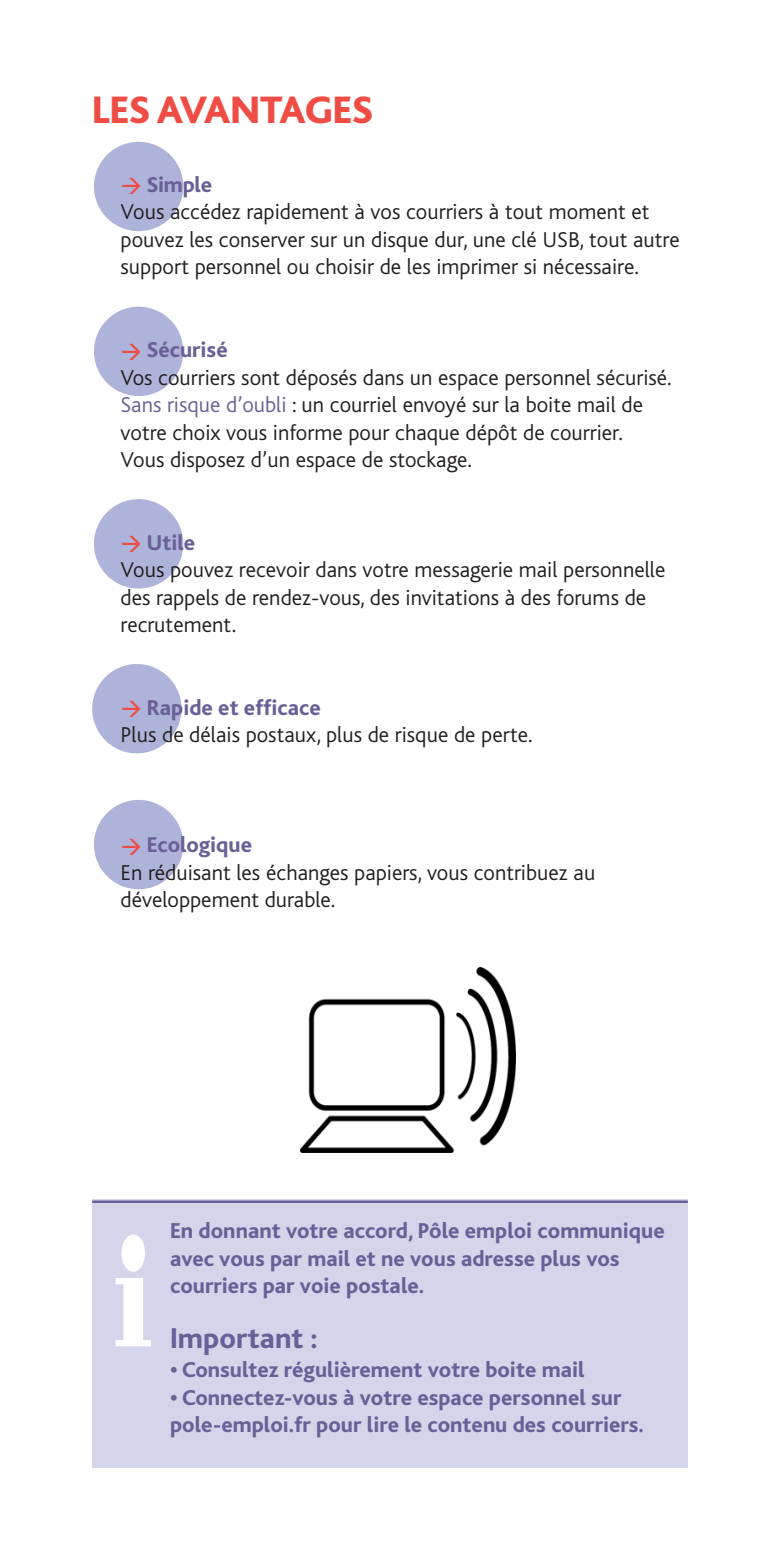
<style>
.page{position:relative;width:780px;height:1560px;background:#fff}
.page>*{position:absolute;margin:0;border:0;box-sizing:border-box;transform-origin:0 0}
.SOUS-TITRE{font:800 40px "Bliss";color:#ef4d44}
.TEXTE_ENCADRÉ_2_BLEU{font:800 30px "Bliss";color:#686096}
.TEXTE_COURANT_RET_4M{font:300 22.5px/27.5px "Bliss";color:#231f20}
.TEXTE_ENCADRÉ_2_BLEU-2{font:800 22.5px/27.5px "Bliss";color:#686096}
.INTERTITRE{font:800 22.5px "Bliss";color:#686096}
.s1{color:#ef4d44}
.s2{color:#686096}
</style>
<div class="page">
<div style="left:95px;top:143px;width:87px;height:87px;background:#aeb3d9;border-radius:50%"></div>
<div style="left:94px;top:142px;width:89px;height:89px;border:2px solid #aeb3d9;border-radius:50%"></div>
<div style="left:92px;top:1199px;width:595px;height:268px;background:#d4d5eb"></div>
<hr style="left:92px;top:1200px;width:595px;height:2px;background:#686096">
<div style="left:121px;top:1234px;width:24px;height:37px;background:#fff;border-radius:50%"></div>
<svg style="left:116px;top:1278px;width:35px;height:67px"></svg>
<div style="left:95px;top:308px;width:87px;height:87px;background:#aeb3d9;border-radius:50%"></div>
<div style="left:94px;top:306px;width:89px;height:90px;border:2px solid #aeb3d9;border-radius:50%"></div>
<img style="left:301px;top:967px;width:215px;height:184px">
<div style="left:95px;top:500px;width:87px;height:87px;background:#aeb3d9;border-radius:50%"></div>
<div style="left:94px;top:499px;width:89px;height:89px;border:2px solid #aeb3d9;border-radius:50%"></div>
<div style="left:95px;top:801px;width:87px;height:86px;background:#aeb3d9;border-radius:50%"></div>
<div style="left:94px;top:799px;width:89px;height:90px;border:2px solid #aeb3d9;border-radius:50%"></div>
<div style="left:93px;top:665px;width:87px;height:87px;background:#aeb3d9;border-radius:50%"></div>
<div style="left:92px;top:664px;width:89px;height:89px;border:2px solid #aeb3d9;border-radius:50%"></div>
<p class="SOUS-TITRE" style="left:92px;top:89px;width:282px">LES AVANTAGES</p>
<p class="INTERTITRE" style="left:120px;top:173px;width:93px"><span class="s1">→</span> Simple</p>
<p class="TEXTE_COURANT_RET_4M" style="left:120px;top:199px;width:560px">Vous accédez rapidement à vos courriers à tout moment et pouvez les conserver sur un disque dur, une clé USB, tout autre support personnel ou choisir de les imprimer si nécessaire.</p>
<p class="INTERTITRE" style="left:120px;top:338px;width:109px"><span class="s1">→</span> Sécurisé</p>
<p class="TEXTE_COURANT_RET_4M" style="left:120px;top:364px;width:552px">Vos courriers sont déposés dans un espace personnel sécurisé.<br><span class="s2">Sans risque d’oubli</span> : un courriel envoyé sur la boite mail de votre choix vous informe pour chaque dépôt de courrier.</p>
<p class="TEXTE_COURANT_RET_4M" style="left:120px;top:446px;width:353px">Vous disposez d’un espace de stockage.</p>
<p class="INTERTITRE" style="left:120px;top:530px;width:76px"><span class="s1">→</span> Utile</p>
<p class="TEXTE_COURANT_RET_4M" style="left:120px;top:556px;width:546px">Vous pouvez recevoir dans votre messagerie mail personnelle des rappels de rendez-vous, des invitations à des forums de recrutement.</p>
<p class="INTERTITRE" style="left:120px;top:695px;width:202px"><span class="s1">→</span> Rapide et efficace</p>
<p class="TEXTE_COURANT_RET_4M" style="left:120px;top:721px;width:413px">Plus de délais postaux, plus de risque de perte.</p>
<p class="INTERTITRE" style="left:120px;top:833px;width:133px"><span class="s1">→</span> Ecologique</p>
<p class="TEXTE_COURANT_RET_4M" style="left:120px;top:859px;width:476px">En réduisant les échanges papiers, vous contribuez au développement durable.</p>
<p class="TEXTE_ENCADRÉ_2_BLEU-2" style="left:170px;top:1217px;width:496px">En donnant votre accord, Pôle emploi communique avec vous par mail et ne vous adresse plus vos courriers par voie postale.</p>
<p class="TEXTE_ENCADRÉ_2_BLEU" style="left:170px;top:1322px;width:149px">Important :</p>
<p class="TEXTE_ENCADRÉ_2_BLEU-2" style="left:170px;top:1356px;width:416px">• Consultez régulièrement votre boite mail</p>
<p class="TEXTE_ENCADRÉ_2_BLEU-2" style="left:170px;top:1384px;width:453px">• Connectez-vous à votre espace personnel sur</p>
<p class="TEXTE_ENCADRÉ_2_BLEU-2" style="left:170px;top:1411px;width:475px">pole-emploi.fr pour lire le contenu des courriers.</p>
</div>
